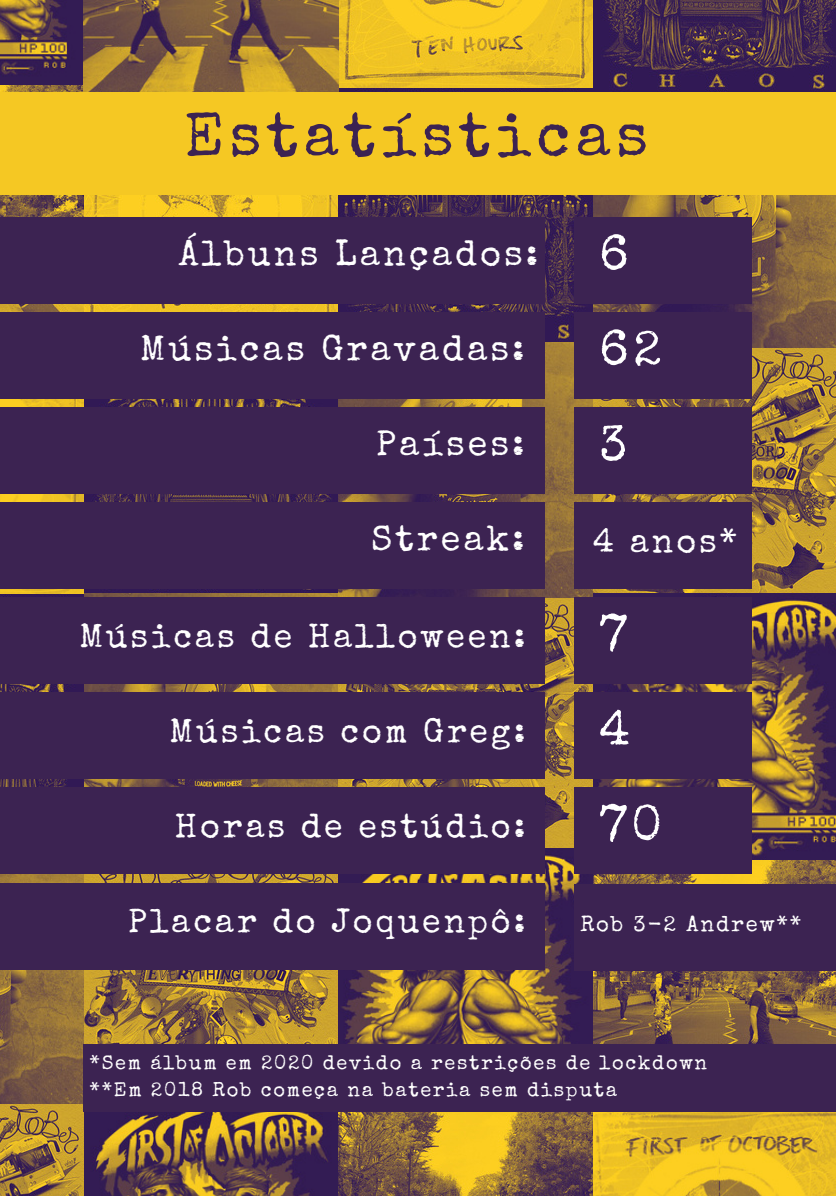
<style>
.page{position:relative;width:836px;height:1196px;background:#fff}
.page>*{position:absolute;margin:0;border:0;box-sizing:border-box;transform-origin:0 0}
.t1{font:62px "Special Elite";letter-spacing:.085em;color:#3c2352}
.t2{font:50px "Special Elite";color:#fff}
.t3{font:36px "Special Elite";letter-spacing:.085em;color:#fff}
.t4{font:34px "Special Elite";letter-spacing:.085em;color:#fff}
.t5{font:22px "Special Elite";letter-spacing:.085em;color:#fff}
.t6{font:20px "Special Elite";letter-spacing:.085em;color:#fff}
</style>
<div class="page">
<img style="left:84px;top:194px;width:254px;height:1001px">
<img style="left:338px;top:1112px;width:255px;height:83px">
<img style="left:338px;top:0;width:255px;height:848px">
<img style="left:338px;top:848px;width:255px;height:196px">
<img style="left:593px;top:859px;width:243px;height:185px">
<img style="left:593px;top:0;width:243px;height:593px">
<img style="left:593px;top:593px;width:243px;height:266px">
<img style="left:0;top:84px;width:84px;height:1111px">
<img style="left:0;top:0;width:84px;height:84px">
<img style="left:84px;top:0;width:255px;height:92px">
<img style="left:593px;top:1112px;width:243px;height:83px">
<div style="left:0;top:92px;width:836px;height:102px;background:#f5c823"></div>
<div style="left:0;top:312px;width:544px;height:86px;background:#3c2352"></div>
<div style="left:0;top:407px;width:544px;height:86px;background:#3c2352"></div>
<div style="left:0;top:502px;width:544px;height:86px;background:#3c2352"></div>
<div style="left:0;top:217px;width:544px;height:86px;background:#3c2352"></div>
<div style="left:574px;top:312px;width:178px;height:86px;background:#3c2352"></div>
<div style="left:574px;top:407px;width:178px;height:86px;background:#3c2352"></div>
<div style="left:574px;top:502px;width:178px;height:86px;background:#3c2352"></div>
<div style="left:574px;top:217px;width:178px;height:86px;background:#3c2352"></div>
<div style="left:0;top:597px;width:544px;height:86px;background:#3c2352"></div>
<div style="left:574px;top:597px;width:178px;height:86px;background:#3c2352"></div>
<div style="left:0;top:692px;width:544px;height:86px;background:#3c2352"></div>
<div style="left:574px;top:692px;width:178px;height:86px;background:#3c2352"></div>
<div style="left:0;top:787px;width:544px;height:87px;background:#3c2352"></div>
<div style="left:574px;top:787px;width:178px;height:87px;background:#3c2352"></div>
<div style="left:0;top:883px;width:544px;height:86px;background:#3c2352"></div>
<div style="left:574px;top:884px;width:262px;height:87px;background:#3c2352"></div>
<div style="left:84px;top:1044px;width:752px;height:68px;background:#3c2352"></div>
<p class="t1" style="left:184px;top:111px;width:465px">Estatísticas</p>
<p class="t3" style="left:179px;top:240px;width:361px">Álbuns Lançados:</p>
<p class="t2" style="left:599px;top:234px;width:31px">6</p>
<p class="t3" style="left:140px;top:335px;width:386px">Músicas Gravadas:</p>
<p class="t2" style="left:599px;top:329px;width:64px">62</p>
<p class="t3" style="left:376px;top:430px;width:150px">Países:</p>
<p class="t2" style="left:599px;top:424px;width:29px">3</p>
<p class="t3" style="left:371px;top:525px;width:155px">Streak:</p>
<p class="t4" style="left:593px;top:528px;width:146px">4 anos*</p>
<p class="t4" style="left:79px;top:623px;width:447px">Músicas de Halloween:</p>
<p class="t2" style="left:599px;top:615px;width:29px">7</p>
<p class="t4" style="left:169px;top:718px;width:357px">Músicas com Greg:</p>
<p class="t2" style="left:599px;top:710px;width:32px">4</p>
<p class="t4" style="left:175px;top:813px;width:352px">Horas de estúdio:</p>
<p class="t2" style="left:599px;top:805px;width:64px">70</p>
<p class="t4" style="left:128px;top:908px;width:398px">Placar do Joquenpô:</p>
<p class="t5" style="left:580px;top:916px;width:222px">Rob 3-2 Andrew**</p>
<p class="t6" style="left:90px;top:1054px;width:619px">*Sem álbum em 2020 devido a restrições de lockdown</p>
<p class="t6" style="left:90px;top:1081px;width:529px">**Em 2018 Rob começa na bateria sem disputa</p>
</div>
